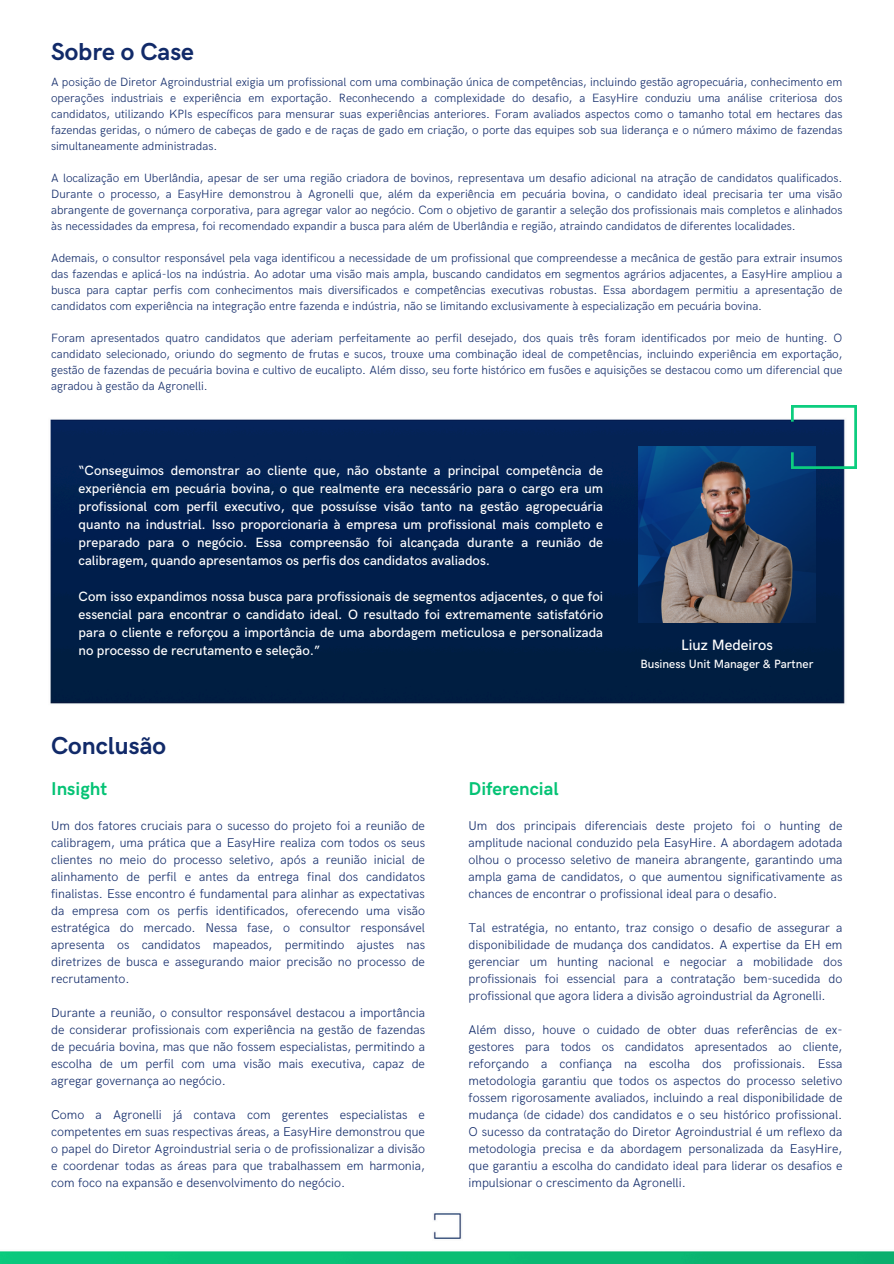
<style>
.page{position:relative;width:894px;height:1264px;background:#fff}
.page>*{position:absolute;margin:0;border:0;box-sizing:border-box;transform-origin:0 0}
.t1{font:700 24.6px "HK Grotesk";color:#112a69}
.t2{font:700 18.6px "HK Grotesk";color:#05c375}
.t3{font:500 15px "HK Grotesk";color:#fff}
.t4{font:500 13.5px/18px "HK Grotesk";color:#fff;text-align:justify}
.t5{font:300 12.75px/17px "HK Grotesk";color:#112a69;text-align:justify}
.t6{font:300 12px/16px "HK Grotesk";color:#112a69;text-align:justify}
.t7{font:500 12px "HK Grotesk";color:#fff}
</style>
<div class="page">
<img style="left:0;top:405px;width:893px;height:858px">
<img style="left:638px;top:446px;width:176px;height:176px">
<img style="left:790px;top:405px;width:66px;height:63px">
<p class="t1" style="left:51px;top:38px;width:144px">Sobre o Case</p>
<p class="t6" style="left:51px;top:75px;width:792px">A posição de Diretor Agroindustrial exigia um profissional com uma combinação única de competências, incluindo gestão agropecuária, conhecimento em operações industriais e experiência em exportação. Reconhecendo a complexidade do desafio, a EasyHire conduziu uma análise criteriosa dos candidatos, utilizando KPIs específicos para mensurar suas experiências anteriores. Foram avaliados aspectos como o tamanho total em hectares das fazendas geridas, o número de cabeças de gado e de raças de gado em criação, o porte das equipes sob sua liderança e o número máximo de fazendas simultaneamente administradas.</p>
<h3 class="t6" style="left:51px;top:171px;width:792px">A localização em Uberlândia, apesar de ser uma região criadora de bovinos, representava um desafio adicional na atração de candidatos qualificados.<br>Durante o processo, a EasyHire demonstrou à Agronelli que, além da experiência em pecuária bovina, o candidato ideal precisaria ter uma visão abrangente de governança corporativa, para agregar valor ao negócio. Com o objetivo de garantir a seleção dos profissionais mais completos e alinhados às necessidades da empresa, foi recomendado expandir a busca para além de Uberlândia e região, atraindo candidatos de diferentes localidades.</h3>
<h3 class="t6" style="left:51px;top:251px;width:792px">Ademais, o consultor responsável pela vaga identificou a necessidade de um profissional que compreendesse a mecânica de gestão para extrair insumos das fazendas e aplicá-los na indústria. Ao adotar uma visão mais ampla, buscando candidatos em segmentos agrários adjacentes, a EasyHire ampliou a busca para captar perfis com conhecimentos mais diversificados e competências executivas robustas. Essa abordagem permitiu a apresentação de candidatos com experiência na integração entre fazenda e indústria, não se limitando exclusivamente à especialização em pecuária bovina.</h3>
<p class="t6" style="left:51px;top:331px;width:792px">Foram apresentados quatro candidatos que aderiam perfeitamente ao perfil desejado, dos quais três foram identificados por meio de hunting. O candidato selecionado, oriundo do segmento de frutas e sucos, trouxe uma combinação ideal de competências, incluindo experiência em exportação, gestão de fazendas de pecuária bovina e cultivo de eucalipto. Além disso, seu forte histórico em fusões e aquisições se destacou como um diferencial que agradou à gestão da Agronelli.</p>
<p class="t4" style="left:79px;top:462px;width:526px">“Conseguimos demonstrar ao cliente que, não obstante a principal competência de experiência em pecuária bovina, o que realmente era necessário para o cargo era um profissional com perfil executivo, que possuísse visão tanto na gestão agropecuária quanto na industrial. Isso proporcionaria à empresa um profissional mais completo e preparado para o negócio. Essa compreensão foi alcançada durante a reunião de calibragem, quando apresentamos os perfis dos candidatos avaliados.</p>
<p class="t4" style="left:79px;top:588px;width:526px">Com isso expandimos nossa busca para profissionais de segmentos adjacentes, o que foi essencial para encontrar o candidato ideal. O resultado foi extremamente satisfatório para o cliente e reforçou a importância de uma abordagem meticulosa e personalizada no processo de recrutamento e seleção.”</p>
<h1 class="t1" style="left:51px;top:731px;width:116px">Conclusão</h1>
<p class="t2" style="left:51px;top:778px;width:58px">Insight</p>
<h5 class="t2" style="left:468px;top:778px;width:91px">Diferencial</h5>
<h4 class="t3" style="left:680px;top:636px;width:93px">Liuz Medeiros</h4>
<h4 class="t7" style="left:640px;top:657px;width:174px">Business Unit Manager &amp; Partner</h4>
<h2 class="t5" style="left:51px;top:817px;width:375px">Um dos fatores cruciais para o sucesso do projeto foi a reunião de calibragem, uma prática que a EasyHire realiza com todos os seus clientes no meio do processo seletivo, após a reunião inicial de alinhamento de perfil e antes da entrega final dos candidatos finalistas. Esse encontro é fundamental para alinhar as expectativas da empresa com os perfis identificados, oferecendo uma visão estratégica do mercado. Nessa fase, o consultor responsável apresenta os candidatos mapeados, permitindo ajustes nas diretrizes de busca e assegurando maior precisão no processo de recrutamento.</h2>
<h4 class="t5" style="left:51px;top:1004px;width:375px">Durante a reunião, o consultor responsável destacou a importância de considerar profissionais com experiência na gestão de fazendas de pecuária bovina, mas que não fossem especialistas, permitindo a escolha de um perfil com uma visão mais executiva, capaz de agregar governança ao negócio.</h4>
<h4 class="t5" style="left:51px;top:1106px;width:375px">Como a Agronelli já contava com gerentes especialistas e competentes em suas respectivas áreas, a EasyHire demonstrou que o papel do Diretor Agroindustrial seria o de profissionalizar a divisão e coordenar todas as áreas para que trabalhassem em harmonia, com foco na expansão e desenvolvimento do negócio.</h4>
<h4 class="t5" style="left:468px;top:817px;width:375px">Um dos principais diferenciais deste projeto foi o hunting de amplitude nacional conduzido pela EasyHire. A abordagem adotada olhou o processo seletivo de maneira abrangente, garantindo uma ampla gama de candidatos, o que aumentou significativamente as chances de encontrar o profissional ideal para o desafio.</h4>
<h2 class="t5" style="left:468px;top:919px;width:375px">Tal estratégia, no entanto, traz consigo o desafio de assegurar a disponibilidade de mudança dos candidatos. A expertise da EH em gerenciar um hunting nacional e negociar a mobilidade dos profissionais foi essencial para a contratação bem-sucedida do profissional que agora lidera a divisão agroindustrial da Agronelli.</h2>
<h4 class="t5" style="left:468px;top:1021px;width:375px">Além disso, houve o cuidado de obter duas referências de ex&shy;gestores para todos os candidatos apresentados ao cliente, reforçando a confiança na escolha dos profissionais. Essa metodologia garantiu que todos os aspectos do processo seletivo fossem rigorosamente avaliados, incluindo a real disponibilidade de mudança (de cidade) dos candidatos e o seu histórico profissional.<br>O sucesso da contratação do Diretor Agroindustrial é um reflexo da metodologia precisa e da abordagem personalizada da EasyHire, que garantiu a escolha do candidato ideal para liderar os desafios e impulsionar o crescimento da Agronelli.</h4>
</div>
